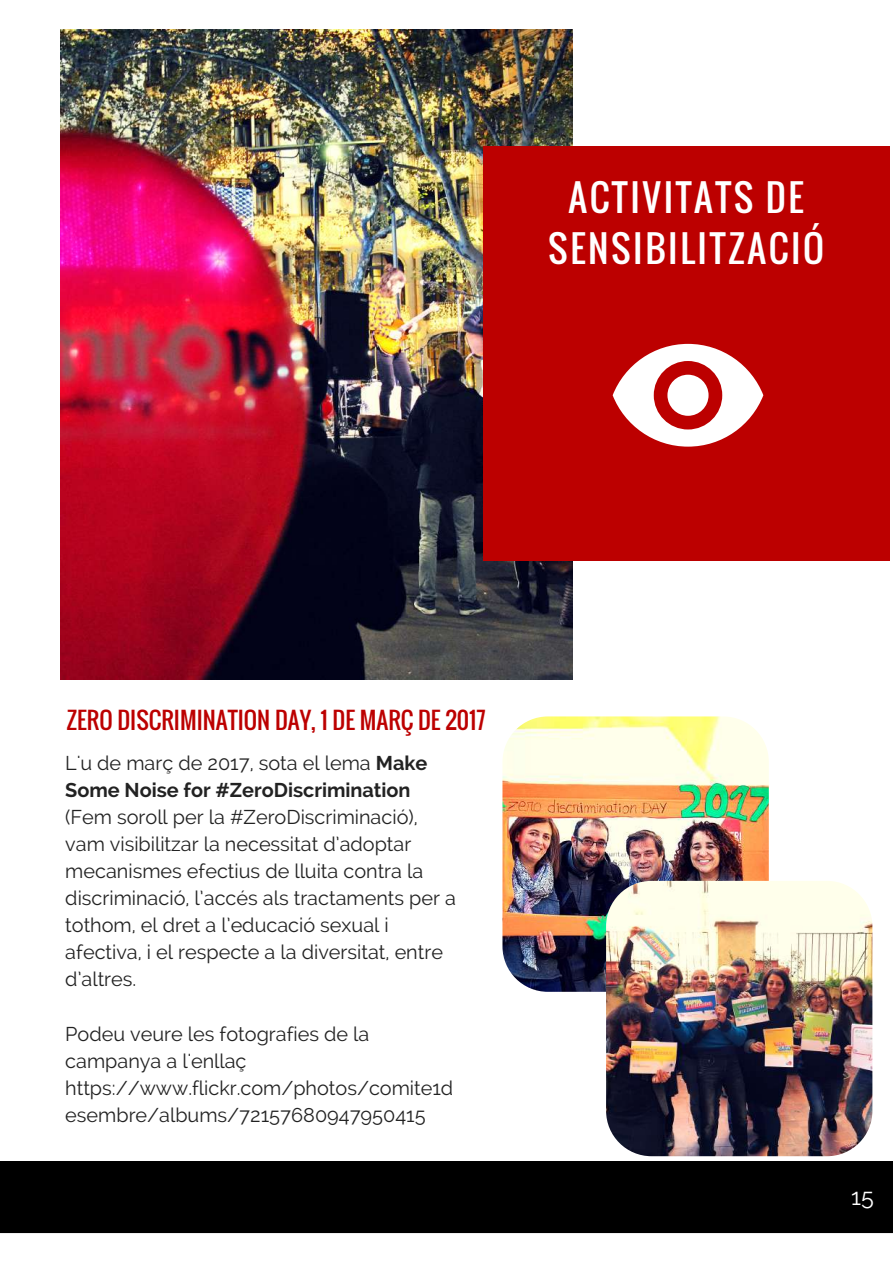
<style>
.page{position:relative;width:893px;height:1263px;background:#fff}
.page>*{position:absolute;margin:0;border:0;box-sizing:border-box;transform-origin:0 0}
.t1{font:36.3px/50.7px "Oswald";letter-spacing:.07em;color:#fff;text-align:center}
.t2{font:23.25px "Oswald";color:#bc0000}
.t3{font:23.25px "Raleway";color:#fff}
.t4{font:19.8px/27px "Raleway";color:#222}
.t5{font:700 19.8px/27px "Raleway";color:#222}
.s1{font-weight:400}
</style>
<div class="page">
<img style="left:61px;top:29px;width:511px;height:650px">
<div style="left:483px;top:146px;width:406px;height:415px;background:#bc0000"></div>
<div style="left:0;top:1161px;width:893px;height:72px;background:#000"></div>
<svg style="left:613px;top:344px;width:150px;height:103px"></svg>
<img style="left:502px;top:716px;width:267px;height:276px;border-radius:45px">
<img style="left:606px;top:881px;width:266px;height:275px;border-radius:45px">
<h1 class="t1" style="left:548px;top:171px;width:277px">ACTIVITATS DE<br>SENSIBILITZACIÓ</h1>
<p class="t2" style="left:66px;top:702px;width:421px">ZERO DISCRIMINATION DAY, 1 DE MARÇ DE 2017</p>
<p class="t5" style="left:65px;top:750px;width:364px"><span class="s1">L'u de març de 2017, sota el lema</span> Make<br>Some Noise for #ZeroDiscrimination</p>
<p class="t4" style="left:65px;top:804px;width:392px">(Fem soroll per la #ZeroDiscriminació), vam visibilitzar la necessitat d’adoptar mecanismes efectius de lluita contra la discriminació, l’accés als tractaments per a tothom, el dret a l’educació sexual i afectiva, i el respecte a la diversitat, entre d’altres.</p>
<p class="t4" style="left:65px;top:1020px;width:389px">Podeu veure les fotografies de la campanya a l'enllaç https://www.flickr.com/photos/comite1d esembre/albums/72157680947950415</p>
<p class="t3" style="left:851px;top:1183px;width:24px">15</p>
</div>
